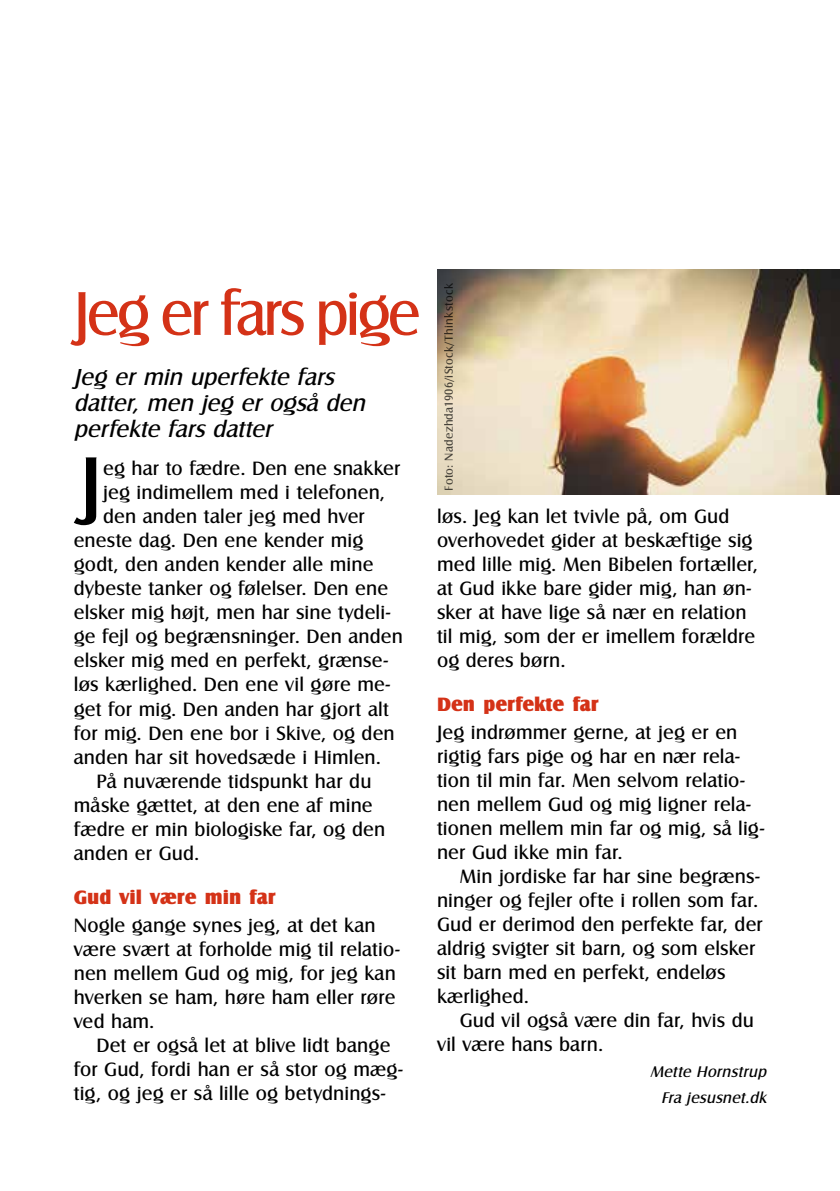
<style>
.page{position:relative;width:840px;height:1191px;background:#fff}
.page>*{position:absolute;margin:0;border:0;box-sizing:border-box;transform-origin:0 0}
.t1{font:81px "Castle T";color:#000;scale:1.14 1}
.t2{font:64px "Castle T";letter-spacing:-.055em;color:#d43217;scale:.96 1}
.t3{font:italic 24px/26px "Castle T";color:#000}
.t4{font:20px/24px "Castle T";letter-spacing:.005em;color:#000}
.t5{font:20px "Castle T Ultr";color:#d43217}
.t6{font:italic 16px/25.6px "Castle T";color:#000;text-align:center}
.t7{font:12px "Castle T";letter-spacing:.025em;color:#000}
</style>
<div class="page">
<img style="left:437px;top:270px;width:402px;height:225px">
<h2 class="t2" style="left:74px;top:278px;width:363px">Jeg er fars pige</h2>
<p class="t3" style="left:74px;top:364px;width:298px">Jeg er min uperfekte fars datter, men jeg er også den perfekte fars datter</p>
<h1 class="t1" style="left:79px;top:439px;width:23px">J</h1>
<p class="t4" style="left:103px;top:456px;width:299px">eg har to fædre. Den ene snakker</p>
<p class="t4" style="left:103px;top:480px;width:283px">jeg indimellem med i telefonen,</p>
<p class="t4" style="left:103px;top:504px;width:263px">den anden taler jeg med hver</p>
<p class="t4" style="left:74px;top:528px;width:291px">eneste dag. Den ene kender mig</p>
<p class="t4" style="left:74px;top:552px;width:301px">godt, den anden kender alle mine</p>
<p class="t4" style="left:74px;top:576px;width:316px">dybeste tanker og følelser. Den ene</p>
<p class="t4" style="left:74px;top:600px;width:318px">elsker mig højt, men har sine tydeli-</p>
<p class="t4" style="left:74px;top:624px;width:330px">ge fejl og begrænsninger. Den anden</p>
<p class="t4" style="left:74px;top:648px;width:315px">elsker mig med en perfekt, grænse-</p>
<p class="t4" style="left:74px;top:672px;width:318px">løs kærlighed. Den ene vil gøre me-</p>
<p class="t4" style="left:74px;top:696px;width:316px">get for mig. Den anden har gjort alt</p>
<p class="t4" style="left:74px;top:720px;width:322px">for mig. Den ene bor i Skive, og den</p>
<p class="t4" style="left:74px;top:744px;width:308px">anden har sit hovedsæde i Himlen.</p>
<p class="t4" style="left:96px;top:768px;width:276px">På nuværende tidspunkt har du</p>
<p class="t4" style="left:74px;top:792px;width:300px">måske gættet, at den ene af mine</p>
<p class="t4" style="left:74px;top:816px;width:313px">fædre er min biologiske far, og den</p>
<p class="t4" style="left:74px;top:840px;width:127px">anden er Gud.</p>
<p class="t5" style="left:74px;top:885px;width:203px">Gud vil være min far</p>
<p class="t4" style="left:74px;top:912px;width:327px">Nogle gange synes jeg, at det kan være svært at forholde mig til relatio&shy;nen mellem Gud og mig, for jeg kan hverken se ham, høre ham eller røre ved ham.</p>
<p class="t4" style="left:74px;top:1032px;width:330px;text-indent:23px">Det er også let at blive lidt bange for Gud, fordi han er så stor og mæg&shy;tig, og jeg er så lille og betydnings-</p>
<p class="t7" style="left:442px;top:490px;width:209px;rotate:-90deg">Foto: Nadezhda1906/iStock/Thinkstock</p>
<p class="t4" style="left:437px;top:504px;width:322px">løs. Jeg kan let tvivle på, om Gud overhovedet gider at beskæftige sig med lille mig. Men Bibelen fortæller, at Gud ikke bare gider mig, han øn&shy;sker at have lige så nær en relation til mig, som der er imellem forældre og deres børn.</p>
<p class="t5" style="left:437px;top:692px;width:163px">Den perfekte far</p>
<p class="t4" style="left:437px;top:720px;width:329px">Jeg indrømmer gerne, at jeg er en rigtig fars pige og har en nær rela&shy;tion til min far. Men selvom relatio&shy;nen mellem Gud og mig ligner rela&shy;tionen mellem min far og mig, så lig&shy;ner Gud ikke min far.</p>
<p class="t4" style="left:437px;top:864px;width:327px;text-indent:23px">Min jordiske far har sine begræns&shy;ninger og fejler ofte i rollen som far.<br>Gud er derimod den perfekte far, der aldrig svigter sit barn, og som elsker sit barn med en perfekt, endeløs kærlighed.</p>
<p class="t4" style="left:437px;top:1008px;width:318px;text-indent:23px">Gud vil også være din far, hvis du vil være hans barn.</p>
<p class="t6" style="left:649px;top:1058px;width:121px">Mette Hornstrup<br>Fra jesusnet.dk</p>
</div>
